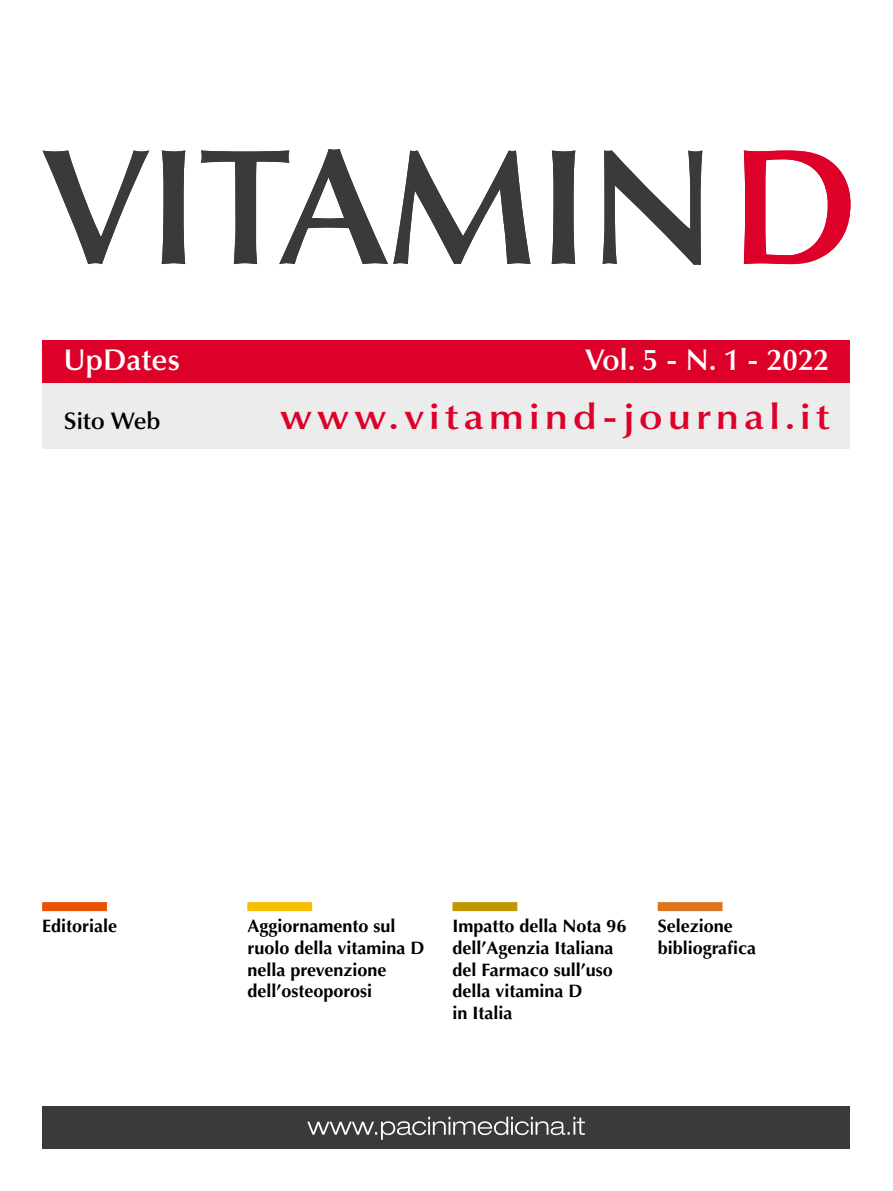
<style>
.page{position:relative;width:893px;height:1191px;background:#fff}
.page>*{position:absolute;margin:0;border:0;box-sizing:border-box;transform-origin:0 0}
.t1{font:600 36px "Optima LT Std";letter-spacing:.12em;color:#dd0028;scale:1.13 1}
.t2{font:600 30px "Optima LT Std";color:#fff}
.t3{font:600 24px "Optima LT Std";color:#000}
.t4{font:700 18px/21.6px "Optima LT Std";color:#000}
</style>
<div class="page">
<svg style="left:43px;top:149px;width:659px;height:116px"></svg>
<div style="left:43px;top:340px;width:807px;height:43px;background:#dd0028"></div>
<div style="left:43px;top:1106px;width:807px;height:42px;background:#3a3a39"></div>
<svg style="left:744px;top:150px;width:106px;height:114px"></svg>
<div style="left:42px;top:902px;width:65px;height:9px;background:#e95103"></div>
<div style="left:247px;top:902px;width:65px;height:9px;background:#f4bf00"></div>
<div style="left:452px;top:902px;width:65px;height:9px;background:#c19700"></div>
<div style="left:658px;top:902px;width:64px;height:9px;background:#dd7420"></div>
<svg style="left:307px;top:1116px;width:278px;height:23px"></svg>
<div style="left:43px;top:383px;width:807px;height:66px;background:#ececec"></div>
<h2 class="t2" style="left:585px;top:343px;width:245px">Vol. 5 - N. 1 - 2022</h2>
<h2 class="t2" style="left:64px;top:342px;width:118px">UpDates</h2>
<h2 class="t2" style="left:577px;top:345px;width:103px">Estratto</h2>
<h2 class="t2" style="left:798px;top:345px;width:33px">18</h2>
<h3 class="t3" style="left:64px;top:407px;width:99px">Sito Web</h3>
<h1 class="t1" style="left:280px;top:396px;width:488px">www.vitamind-journal.it</h1>
<p class="t4" style="left:42px;top:915px;width:77px">Editoriale</p>
<p class="t4" style="left:247px;top:915px;width:179px">Aggiornamento sul ruolo della vitamina D nella prevenzione dell’osteoporosi</p>
<p class="t4" style="left:452px;top:915px;width:176px">Impatto della Nota 96 dell’Agenzia Italiana del Farmaco sull’uso della vitamina D<br>in Italia</p>
<p class="t4" style="left:658px;top:915px;width:100px">Selezione bibliografica</p>
</div>
